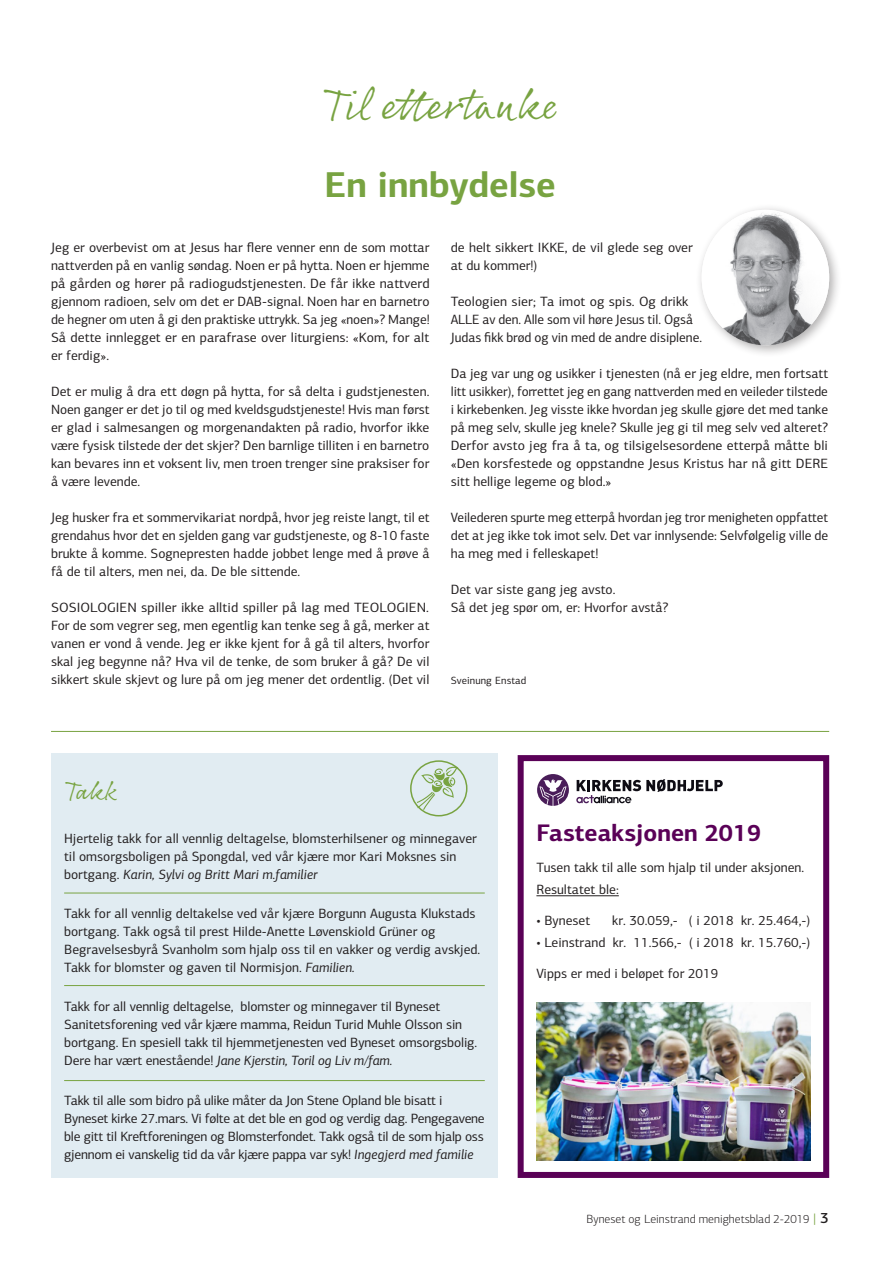
<style>
.page{position:relative;width:893px;height:1263px;background:#fff}
.page>*{position:absolute;margin:0;border:0;box-sizing:border-box;transform-origin:0 0}
.t1{font:45px "Rollerscript Smooth";letter-spacing:-.01em;color:#78a341}
.t2{font:700 36px "PF Centro Sans Pro";color:#78a341}
.t3{font:27px "Rollerscript Smooth";color:#78a341}
.t4{font:700 24px "PF Centro Sans Pro";color:#5a0157}
.t5{font:13.5px/18px "PF Centro Sans Pro";color:#231f20}
.t6{font:13.5px/18px "PF Centro Sans Pro";letter-spacing:-.02em;color:#231f20}
.t7{font:300 12px "PF Centro Sans Pro";color:#231f20}
.t8{font:10.5px "PF Centro Sans Pro";letter-spacing:.01em;color:#231f20}
.s1{font-style:italic}
.s2{font-weight:400;font-size:13.5px;color:#78a341}
.s3{font-weight:500;font-size:15px}
</style>
<div class="page">
<hr style="left:51px;top:731px;width:778px;height:1px;background:#78a341">
<div style="left:695px;top:203px;width:146px;height:155px;background:#231f20;opacity:.35"></div>
<img style="left:702px;top:210px;width:127px;height:135px">
<hr style="left:536px;top:895px;width:83px;height:1px;background:#231f20">
<div style="left:518px;top:755px;width:311px;height:423px;border:6px solid #5a0157"></div>
<svg style="left:576px;top:779px;width:147px;height:24px"></svg>
<svg style="left:537px;top:774px;width:32px;height:32px"></svg>
<img style="left:536px;top:1003px;width:274px;height:158px">
<div style="left:51px;top:754px;width:446px;height:424px;background:#e1ecf2"></div>
<hr style="left:64px;top:893px;width:421px;height:1px;background:#78a341">
<hr style="left:64px;top:985px;width:421px;height:1px;background:#78a341">
<hr style="left:64px;top:1080px;width:421px;height:1px;background:#78a341">
<div style="left:410px;top:760px;width:57px;height:56px;border:2px solid #78a341;border-radius:50%"></div>
<div style="left:417px;top:766px;width:41px;height:44px;background:#e1ecf2"></div>
<h1 class="t1" style="left:322px;top:76px;width:238px">Til ettertanke</h1>
<h2 class="t2" style="left:324px;top:162px;width:233px">En innbydelse</h2>
<p class="t5" style="left:51px;top:238px;width:380px;text-align:justify">Jeg er overbevist om at Jesus har flere venner enn de som mottar nattverden på en vanlig søndag. Noen er på hytta. Noen er hjemme på gården og hører på radiogudstjenesten. De får ikke nattverd gjennom radioen, selv om det er DAB-signal. Noen har en barnetro de hegner om uten å gi den praktiske uttrykk. Sa jeg «noen»? Mange!<br>Så dette innlegget er en parafrase over liturgiens: «Kom, for alt er ferdig».</p>
<p class="t5" style="left:51px;top:382px;width:380px;text-align:justify">Det er mulig å dra ett døgn på hytta, for så delta i gudstjenesten.<br>Noen ganger er det jo til og med kveldsgudstjeneste! Hvis man først er glad i salmesangen og morgenandakten på radio, hvorfor ikke være fysisk tilstede der det skjer? Den barnlige tilliten i en barnetro kan bevares inn et voksent liv, men troen trenger sine praksiser for å være levende.</p>
<p class="t5" style="left:51px;top:508px;width:380px;text-align:justify">Jeg husker fra et sommervikariat nordpå, hvor jeg reiste langt, til et grendahus hvor det en sjelden gang var gudstjeneste, og 8-10 faste brukte å komme. Sognepresten hadde jobbet lenge med å prøve å få de til alters, men nei, da. De ble sittende.</p>
<p class="t5" style="left:51px;top:598px;width:380px;text-align:justify">SOSIOLOGIEN spiller ikke alltid spiller på lag med TEOLOGIEN.<br>For de som vegrer seg, men egentlig kan tenke seg å gå, merker at vanen er vond å vende. Jeg er ikke kjent for å gå til alters, hvorfor skal jeg begynne nå? Hva vil de tenke, de som bruker å gå? De vil sikkert skule skjevt og lure på om jeg mener det ordentlig. (Det vil</p>
<p class="t5" style="left:451px;top:238px;width:244px">de helt sikkert IKKE, de vil glede seg over at du kommer!)</p>
<p class="t5" style="left:451px;top:292px;width:253px">Teologien sier; Ta imot og spis. Og drikk<br>ALLE av den. Alle som vil høre Jesus til. Også<br>Judas fikk brød og vin med de andre disiplene.</p>
<p class="t5" style="left:451px;top:364px;width:379px;text-align:justify">Da jeg var ung og usikker i tjenesten (nå er jeg eldre, men fortsatt litt usikker), forrettet jeg en gang nattverden med en veileder tilstede i kirkebenken. Jeg visste ikke hvordan jeg skulle gjøre det med tanke på meg selv, skulle jeg knele? Skulle jeg gi til meg selv ved alteret?<br>Derfor avsto jeg fra å ta, og tilsigelsesordene etterpå måtte bli «Den korsfestede og oppstandne Jesus Kristus har nå gitt DERE sitt hellige legeme og blod.»</p>
<p class="t5" style="left:451px;top:508px;width:379px;text-align:justify">Veilederen spurte meg etterpå hvordan jeg tror menigheten oppfattet det at jeg ikke tok imot selv. Det var innlysende: Selvfølgelig ville de ha meg med i felleskapet!</p>
<p class="t5" style="left:451px;top:580px;width:219px">Det var siste gang jeg avsto.<br>Så det jeg spør om, er: Hvorfor avstå?</p>
<p class="t8" style="left:451px;top:674px;width:77px">Sveinung Enstad</p>
<h3 class="t3" style="left:64px;top:774px;width:55px">Takk</h3>
<p class="t5" style="left:64px;top:829px;width:414px">Hjertelig takk for all vennlig deltagelse, blomsterhilsener og minnegaver til omsorgsboligen på Spongdal, ved vår kjære mor Kari Moksnes sin bortgang. <span class="s1">Karin, Sylvi og Britt Mari m.familier</span></p>
<p class="t5" style="left:64px;top:904px;width:418px">Takk for all vennlig deltakelse ved vår kjære Borgunn Augusta Klukstads bortgang. Takk også til prest Hilde-Anette Løvenskiold Grüner og Begravelsesbyrå Svanholm som hjalp oss til en vakker og verdig avskjed.<br>Takk for blomster og gaven til Normisjon. <span class="s1">Familien.</span></p>
<p class="t5" style="left:64px;top:998px;width:415px">Takk for all vennlig deltagelse, blomster og minnegaver til Byneset Sanitetsforening ved vår kjære mamma, Reidun Turid Muhle Olsson sin bortgang. En spesiell takk til hjemmetjenesten ved Byneset omsorgsbolig.<br>Dere har vært enestående! <span class="s1">Jane Kjerstin, Toril og Liv m/fam.</span></p>
<p class="t6" style="left:64px;top:1091px;width:422px">Takk til alle som bidro på ulike måter da Jon Stene Opland ble bisatt i Byneset kirke 27.mars. Vi følte at det ble en god og verdig dag. Pengegavene ble gitt til Kreftforeningen og Blomsterfondet. Takk også til de som hjalp oss gjennom ei vanskelig tid da vår kjære pappa var syk! <span class="s1">Ingegjerd med familie</span></p>
<h3 class="t4" style="left:536px;top:818px;width:226px">Fasteaksjonen 2019</h3>
<p class="t5" style="left:536px;top:856px;width:269px;line-height:22.2px">Tusen takk til alle som hjalp til under aksjonen.<br>Resultatet ble:</p>
<p class="t5" style="left:536px;top:911px;width:55px">• Byneset</p>
<p class="t5" style="left:612px;top:911px;width:200px">kr. 30.059,- ( i 2018 kr. 25.464,-)</p>
<p class="t5" style="left:536px;top:934px;width:275px">• Leinstrand kr. 11.566,- ( i 2018 kr. 15.760,-)</p>
<p class="t5" style="left:536px;top:964px;width:183px">Vipps er med i beløpet for 2019</p>
<p class="t7" style="left:586px;top:1212px;width:244px">Byneset og Leinstrand menighetsblad 2-2019 <span class="s2">|</span> <span class="s3">3</span></p>
</div>
